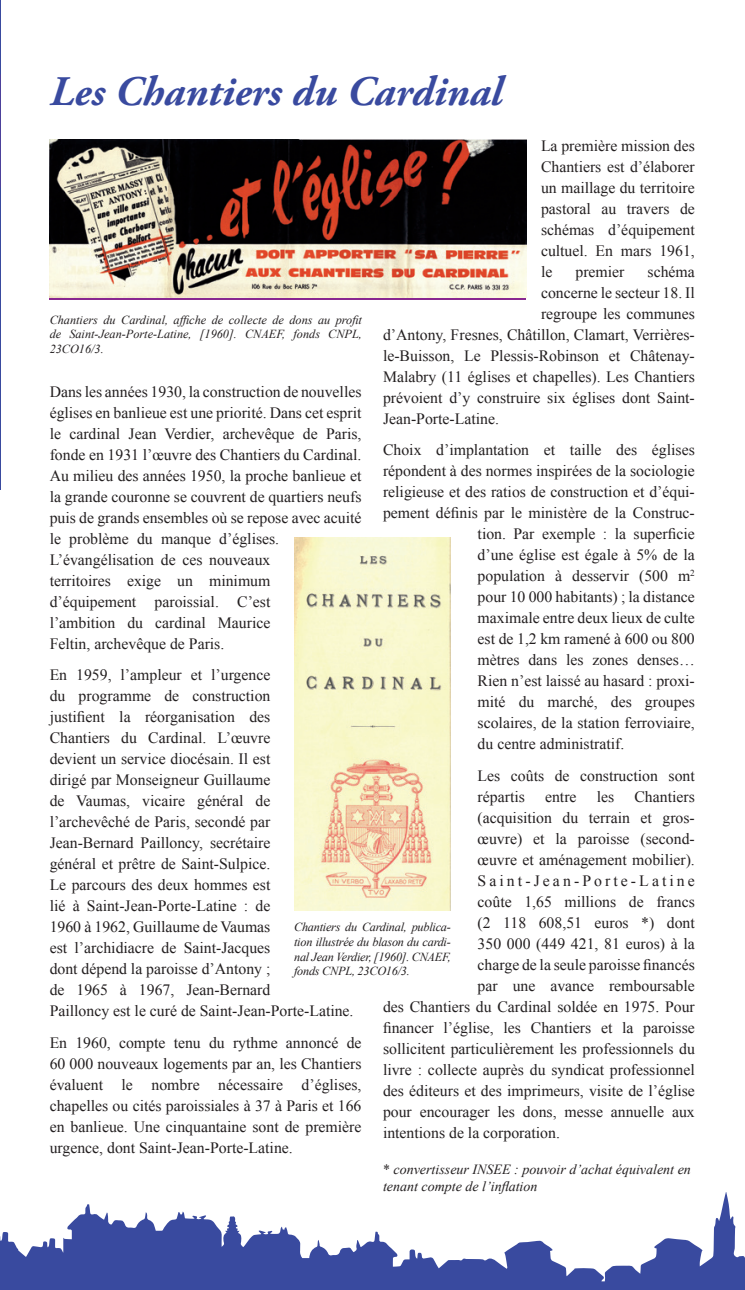
<style>
.page{position:relative;width:745px;height:1290px;background:#fff}
.page>*{position:absolute;margin:0;border:0;box-sizing:border-box;transform-origin:0 0}
.t1{font:italic 700 42px "Adobe Garamond Pro";color:#394a9f}
.t2{font:15.75px/21px "Times New Roman";color:#231f20}
.t3{font:15.75px "Times New Roman";letter-spacing:.195em;color:#231f20}
.t4{font:italic 14px/16.8px "Times New Roman";color:#231f20}
.t5{font:italic 12.25px/14.7px "Times New Roman";letter-spacing:-.02em;color:#231f20;text-align:justify}
.s1{font-style:normal}
</style>
<div class="page">
<img style="left:50px;top:140px;width:475px;height:158px">
<svg style="left:0;top:1192px;width:744px;height:98px"></svg>
<img style="left:0;top:488px;width:1px;height:756px">
<hr style="left:0;top:0;width:1px;height:489px;background:#394a9f">
<svg style="left:0;top:74px;width:1px;height:113px"></svg>
<img style="left:294px;top:538px;width:156px;height:372px">
<h1 class="t1" style="left:50px;top:67px;width:453px">Les Chantiers du Cardinal</h1>
<p class="t2" style="left:540px;top:135px;width:155px;text-align:justify">La première mission des Chantiers est d’élaborer un maillage du territoire pastoral au travers de schémas d’équipement cultuel. En mars 1961, le</p>
<p class="t2" style="left:575px;top:261px;width:50px">premier</p>
<p class="t2" style="left:647px;top:261px;width:49px">schéma</p>
<p class="t2" style="left:540px;top:282px;width:155px">concerne le secteur 18. Il</p>
<p class="t2" style="left:540px;top:303px;width:155px">regroupe les communes</p>
<p class="t2" style="left:383px;top:324px;width:313px">d’Antony, Fresnes, Châtillon, Clamart, Verrières-</p>
<p class="t2" style="left:383px;top:345px;width:313px">le-Buisson, Le Plessis-Robinson et Châtenay-</p>
<p class="t2" style="left:383px;top:366px;width:313px">Malabry (11 églises et chapelles). Les Chantiers</p>
<p class="t2" style="left:383px;top:387px;width:313px">prévoient d’y construire six églises dont Saint-</p>
<p class="t2" style="left:383px;top:408px;width:117px">Jean-Porte-Latine.</p>
<p class="t2" style="left:383px;top:439px;width:313px">Choix d’implantation et taille des églises</p>
<p class="t2" style="left:383px;top:460px;width:313px">répondent à des normes inspirées de la sociologie</p>
<p class="t2" style="left:383px;top:481px;width:313px">religieuse et des ratios de construction et d’équi-</p>
<p class="t2" style="left:383px;top:502px;width:313px">pement définis par le ministère de la Construc-</p>
<p class="t2" style="left:477px;top:523px;width:219px">tion. Par exemple : la superficie</p>
<p class="t2" style="left:477px;top:544px;width:219px">d’une église est égale à 5% de la</p>
<p class="t2" style="left:477px;top:565px;width:218px">population à desservir (500 m<sup>2</sup></p>
<p class="t2" style="left:477px;top:586px;width:219px">pour 10 000 habitants) ; la distance</p>
<p class="t2" style="left:477px;top:607px;width:219px">maximale entre deux lieux de culte</p>
<p class="t2" style="left:477px;top:628px;width:218px">est de 1,2 km ramené à 600 ou 800</p>
<p class="t2" style="left:477px;top:649px;width:218px">mètres dans les zones denses…</p>
<p class="t2" style="left:477px;top:670px;width:218px">Rien n’est laissé au hasard : proxi-</p>
<p class="t2" style="left:477px;top:691px;width:219px">mité du marché, des groupes</p>
<p class="t2" style="left:477px;top:712px;width:219px">scolaires, de la station ferroviaire,</p>
<p class="t2" style="left:477px;top:733px;width:148px">du centre administratif.</p>
<p class="t2" style="left:477px;top:765px;width:219px">Les coûts de construction sont répartis</p>
<p class="t5" style="left:50px;top:312px;width:313px">Chantiers du Cardinal, affiche de collecte de dons au profit de Saint-Jean-Porte-Latine, [1960]. CNAEF, fonds CNPL, 23CO16/3.</p>
<p class="t2" style="left:50px;top:380px;width:313px">Dans les années 1930, la construction de nouvelles églises en banlieue est une priorité. Dans cet esprit le cardinal Jean Verdier, archevêque de Paris, fonde en 1931 l’œuvre des Chantiers du Cardinal.<br>Au milieu des années 1950, la proche banlieue et la grande couronne se couvrent de quartiers neufs puis de grands ensembles où se repose avec acuité le problème du manque d’églises.<br>L’évangélisation de ces nouveaux<br>territoires exige un minimum<br>d’équipement paroissial. C’est<br>l’ambition du cardinal Maurice<br>Feltin, archevêque de Paris.</p>
<p class="t2" style="left:50px;top:664px;width:305px">En 1959, l’ampleur et l’urgence<br>du programme de construction<br>justifient la réorganisation des<br>Chantiers du Cardinal. L’œuvre<br>devient un service diocésain. Il est<br>dirigé par Monseigneur Guillaume<br>de Vaumas, vicaire général de l’archevêché de Paris, secondé par Jean-Bernard Pailloncy, secrétaire<br>général et prêtre de Saint-Sulpice.<br>Le parcours des deux hommes est<br>lié à Saint-Jean-Porte-Latine : de<br>1960 à 1962, Guillaume de Vaumas<br>est l’archidiacre de Saint-Jacques<br>dont dépend la paroisse d’Antony ;<br>de 1965 à 1967, Jean-Bernard<br>Pailloncy est le curé de Saint-Jean-Porte-Latine.</p>
<p class="t2" style="left:50px;top:1031px;width:313px;text-align:justify">En 1960, compte tenu du rythme annoncé de 60 000 nouveaux logements par an, les Chantiers évaluent le nombre nécessaire d’églises, chapelles ou cités paroissiales à 37 à Paris et 166 en banlieue. Une cinquantaine sont de première urgence, dont Saint-Jean-Porte-Latine.</p>
<p class="t2" style="left:544px;top:786px;width:33px">entre</p>
<p class="t2" style="left:596px;top:786px;width:19px">les</p>
<p class="t2" style="left:634px;top:786px;width:62px">Chantiers</p>
<p class="t2" style="left:477px;top:807px;width:219px">(acquisition du terrain et gros-</p>
<p class="t2" style="left:477px;top:828px;width:219px">œuvre) et la paroisse (second-</p>
<p class="t2" style="left:477px;top:849px;width:219px">œuvre et aménagement mobilier).</p>
<p class="t3" style="left:477px;top:870px;width:219px">Saint-Jean-Porte-Latine</p>
<p class="t2" style="left:477px;top:891px;width:219px">coûte 1,65 millions de francs</p>
<p class="t2" style="left:477px;top:912px;width:219px">(2 118 608,51 euros *) dont</p>
<p class="t2" style="left:477px;top:933px;width:219px">350 000 (449 421, 81 euros) à la</p>
<p class="t2" style="left:477px;top:954px;width:219px">charge de la seule paroisse financés</p>
<p class="t2" style="left:477px;top:975px;width:218px">par une avance remboursable</p>
<p class="t2" style="left:383px;top:996px;width:313px">des Chantiers du Cardinal soldée en 1975. Pour</p>
<p class="t2" style="left:383px;top:1017px;width:313px">financer l’église, les Chantiers et la paroisse</p>
<p class="t2" style="left:383px;top:1038px;width:313px">sollicitent particulièrement les professionnels du</p>
<p class="t2" style="left:383px;top:1059px;width:313px">livre : collecte auprès du syndicat professionnel</p>
<p class="t2" style="left:383px;top:1080px;width:313px">des éditeurs et des imprimeurs, visite de l’église</p>
<p class="t2" style="left:383px;top:1101px;width:313px">pour encourager les dons, messe annuelle aux</p>
<p class="t2" style="left:383px;top:1122px;width:178px">intentions de la corporation.</p>
<p class="t5" style="left:294px;top:919px;width:158px">Chantiers du Cardinal, publica&shy;tion illustrée du blason du cardi&shy;nal Jean Verdier, [1960]. CNAEF, fonds CNPL, 23CO16/3.</p>
<p class="t4" style="left:383px;top:1160px;width:309px"><span class="s1">*</span> convertisseur INSEE : pouvoir d’achat équivalent en tenant compte de l’inflation</p>
</div>
